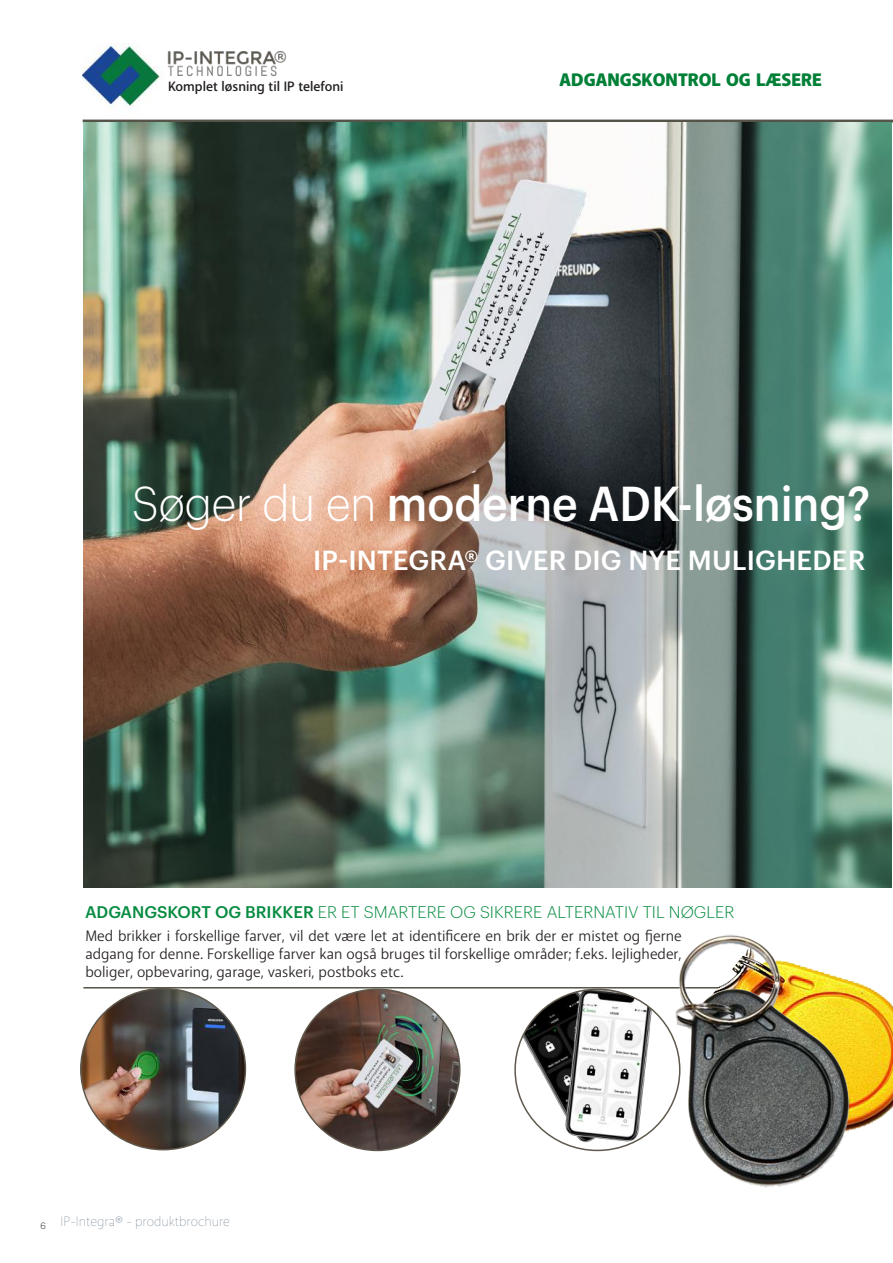
<style>
.page{position:relative;width:893px;height:1263px;background:#fff}
.page>*{position:absolute;margin:0;border:0;box-sizing:border-box;transform-origin:0 0}
.t1{font:500 48px "Graphik";color:#fff;scale:.92 1}
.t2{font:500 27px "Graphik";letter-spacing:.005em;color:#fff}
.t3{font:900 18px "Anago";color:#008037}
.t4{font:300 16.5px "Graphik";color:#068b41}
.t5{font:15px/18px "Anago";color:#241f1f;text-align:justify}
.t6{font:100 13.5px "Anago";color:#7d8d9b}
.t7{font:500 13.5px "Anago";color:#241f1f}
.s1{font-weight:300}
.s2{font-weight:500}
</style>
<div class="page">
<hr style="left:83px;top:120px;width:810px;height:3px;background:#565349">
<img style="left:163px;top:51px;width:124px;height:26px">
<img style="left:83px;top:123px;width:809px;height:764px">
<hr style="left:83px;top:987px;width:767px;height:1px;background:#565349">
<img style="left:647px;top:867px;width:246px;height:246px">
<img style="left:624px;top:925px;width:263px;height:262px">
<img style="left:81px;top:988px;width:164px;height:162px">
<img style="left:296px;top:990px;width:164px;height:160px">
<img style="left:516px;top:989px;width:164px;height:161px">
<img style="left:83px;top:43px;width:78px;height:65px">
<p class="t7" style="left:168px;top:78px;width:177px">Komplet løsning til IP telefoni</p>
<p class="t3" style="left:560px;top:68px;width:264px">ADGANGSKONTROL OG LÆSERE</p>
<h1 class="t1" style="left:132px;top:467px;width:804px"><span class="s1">Søger du en</span> moderne ADK-løsning?</h1>
<h2 class="t2" style="left:313px;top:540px;width:554px">IP-INTEGRA® GIVER DIG NYE MULIGHEDER</h2>
<p class="t4" style="left:85px;top:899px;width:651px"><span class="s2">ADGANGSKORT OG BRIKKER</span> ER ET SMARTERE OG SIKRERE ALTERNATIV TIL NØGLER</p>
<p class="t5" style="left:85px;top:927px;width:598px">Med brikker i forskellige farver, vil det være let at identificere en brik der er mistet og fjerne adgang for denne. Forskellige farver kan også bruges til forskellige områder; f.eks. lejligheder, boliger, opbevaring, garage, vaskeri, postboks etc.</p>
<p class="t6" style="left:40px;top:1212px;width:191px"><sub>6</sub> IP-Integra® - produktbrochure</p>
</div>
